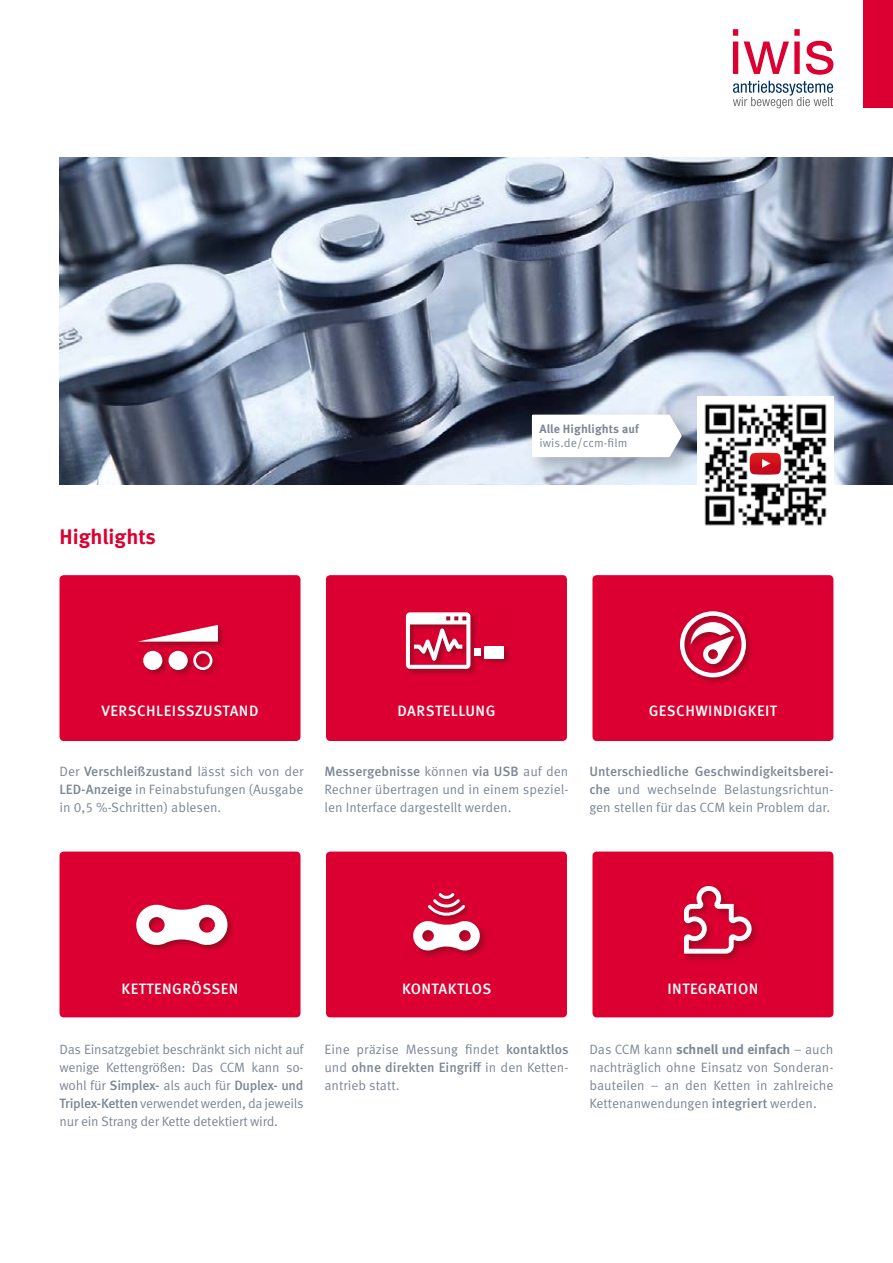
<style>
.page{position:relative;width:893px;height:1263px;background:#fff}
.page>*{position:absolute;margin:0;border:0;box-sizing:border-box;transform-origin:0 0}
.Überschrift_DE{font:700 21px "Meta OT";color:#db0031}
.t1{font:500 15px "Meta OT";letter-spacing:.03em;color:#fff}
.HEADLINE{font:13.5px/18px "Meta OT";letter-spacing:-.005em;color:#7c8796;text-align:justify}
.HEADLINE-2{font:700 12px/14.4px "Meta OT";letter-spacing:.01em;color:#7c8796}
.s1{font-weight:400}
.s2{font-weight:500}
.s3{font-weight:700}
</style>
<div class="page">
<svg style="left:733px;top:81px;width:100px;height:27px"></svg>
<svg style="left:733px;top:29px;width:100px;height:46px"></svg>
<div style="left:863px;top:0;width:30px;height:108px;background:#db0031"></div>
<div style="left:592px;top:851px;width:241px;height:166px;background:#db0031;border-radius:4px"></div>
<div style="left:60px;top:851px;width:240px;height:166px;background:#db0031;border-radius:4px"></div>
<div style="left:326px;top:851px;width:241px;height:166px;background:#db0031;border-radius:4px"></div>
<div style="left:60px;top:575px;width:240px;height:166px;background:#db0031;border-radius:4px"></div>
<div style="left:326px;top:575px;width:241px;height:166px;background:#db0031;border-radius:4px"></div>
<div style="left:592px;top:575px;width:241px;height:166px;background:#db0031;border-radius:4px"></div>
<img style="left:60px;top:157px;width:833px;height:328px">
<img style="left:697px;top:396px;width:136px;height:130px">
<svg style="left:750px;top:453px;width:31px;height:22px"></svg>
<div style="left:526px;top:409px;width:178px;height:71px;background:#7c8796;opacity:.6"></div>
<svg style="left:532px;top:415px;width:150px;height:42px"></svg>
<svg style="left:685px;top:924px;width:72px;height:36px"></svg>
<svg style="left:684px;top:886px;width:70px;height:70px"></svg>
<svg style="left:405px;top:613px;width:105px;height:61px"></svg>
<svg style="left:406px;top:612px;width:64px;height:57px"></svg>
<div style="left:475px;top:648px;width:6px;height:8px;background:#fff"></div>
<div style="left:485px;top:646px;width:19px;height:12px;background:#fff"></div>
<svg style="left:142px;top:627px;width:81px;height:48px"></svg>
<div style="left:145px;top:652px;width:16px;height:17px;background:#fff;border-radius:50%"></div>
<div style="left:143px;top:651px;width:19px;height:19px;border:3px solid #fff;border-radius:50%"></div>
<div style="left:170px;top:652px;width:16px;height:17px;background:#fff;border-radius:50%"></div>
<div style="left:169px;top:651px;width:19px;height:19px;border:3px solid #fff;border-radius:50%"></div>
<div style="left:193px;top:651px;width:19px;height:19px;border:3px solid #fff;border-radius:50%"></div>
<svg style="left:138px;top:625px;width:80px;height:17px"></svg>
<svg style="left:680px;top:613px;width:71px;height:70px"></svg>
<div style="left:680px;top:611px;width:66px;height:66px;border:4px solid #fff;border-radius:50%"></div>
<svg style="left:691px;top:622px;width:43px;height:42px"></svg>
<svg style="left:420px;top:929px;width:66px;height:27px"></svg>
<svg style="left:413px;top:893px;width:69px;height:59px"></svg>
<svg style="left:151px;top:918px;width:82px;height:32px"></svg>
<svg style="left:136px;top:904px;width:94px;height:44px"></svg>
<p class="Überschrift_DE" style="left:60px;top:524px;width:98px">Highlights</p>
<p class="HEADLINE-2" style="left:540px;top:422px;width:101px">Alle Highlights auf <span class="s1">iwis.de/ccm-film</span></p>
<p class="t1" style="left:102px;top:701px;width:158px">VERSCHLEISSZUSTAND</p>
<p class="HEADLINE" style="left:60px;top:763px;width:245px">Der <span class="s2">Verschleißzustand</span> lässt sich von der <span class="s2">LED-Anzeige</span> in Feinabstufungen (Ausgabe in 0,5 %-Schritten) ablesen.</p>
<p class="t1" style="left:398px;top:701px;width:99px">DARSTELLUNG</p>
<p class="HEADLINE" style="left:324px;top:763px;width:245px"><span class="s2">Messergebnisse</span> können <span class="s2">via USB</span> auf den Rechner übertragen und in einem speziel&shy;len Interface dargestellt werden.</p>
<p class="t1" style="left:649px;top:701px;width:130px">GESCHWINDIGKEIT</p>
<p class="HEADLINE" style="left:589px;top:763px;width:245px"><span class="s2">Unterschiedliche Geschwindigkeitsberei&shy;che</span> und wechselnde Belastungsrichtun&shy;gen stellen für das CCM kein Problem dar.</p>
<p class="t1" style="left:122px;top:979px;width:118px">KETTENGRÖSSEN</p>
<p class="HEADLINE" style="left:60px;top:1041px;width:246px">Das Einsatzgebiet beschränkt sich nicht auf wenige Kettengrößen: Das CCM kann so&shy;wohl für <span class="s2">Simplex-</span> als auch für <span class="s2">Duplex- und Triplex-Ketten</span> verwendet werden, da jeweils nur ein Strang der Kette detektiert wird.</p>
<p class="t1" style="left:402px;top:979px;width:91px">KONTAKTLOS</p>
<p class="HEADLINE" style="left:324px;top:1041px;width:246px">Eine präzise Messung findet <span class="s2">kontaktlos </span>und <span class="s2">ohne direkten Eingriff</span> in den Ketten&shy;antrieb statt.</p>
<p class="t1" style="left:667px;top:979px;width:92px">INTEGRATION</p>
<p class="HEADLINE" style="left:589px;top:1041px;width:246px">Das CCM kann <span class="s3">schnell und einfach</span> – auch nachträglich ohne Einsatz von Sonderan&shy;bauteilen – an den Ketten in zahlreiche Kettenanwendungen <span class="s2">integriert</span> werden.</p>
</div>
